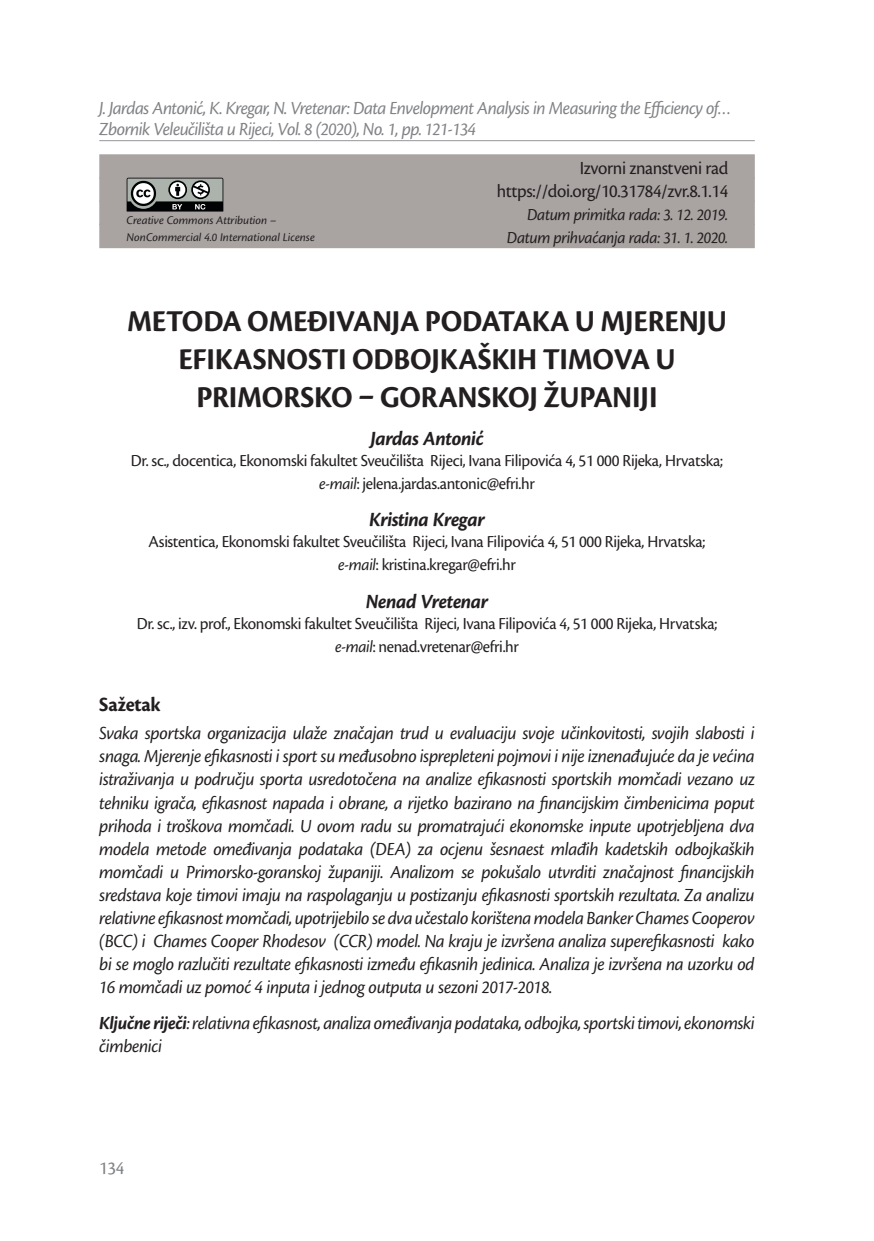
<style>
.page{position:relative;width:874px;height:1241px;background:#fff}
.page>*{position:absolute;margin:0;border:0;box-sizing:border-box;transform-origin:0 0}
.Naslov{font:700 31.5px/37.8px "Cronos Pro";letter-spacing:-.01em;color:#231f20;text-align:center;scale:.96 1}
.t1{font:italic 700 21px "Cronos Pro";letter-spacing:-.025em;color:#231f20;scale:.96 1}
.Sadržaj{font:700 21px "Cronos Pro";letter-spacing:-.01em;color:#231f20;scale:.96 1}
.t2{font:italic 19.25px/23.1px "Cronos Pro";letter-spacing:-.02em;color:#231f20;text-align:justify;scale:.96 1}
.t3{font:italic 19.25px/21px "Cronos Pro";letter-spacing:-.035em;color:#808285;scale:.96 1}
.zaglavlje_iznad_nasl{font:19.25px "Cronos Pro";letter-spacing:-.02em;color:#231f20;scale:.96 1}
.t4{font:19.25px "Cronos Pro";color:#808285;scale:.96 1}
.t5{font:17.5px/23.1px "Cronos Pro";letter-spacing:-.02em;color:#231f20;text-align:center;scale:.96 1}
.zaglavlje_iznad_nasl-2{font:italic 17.5px "Cronos Pro";letter-spacing:-.02em;color:#231f20;scale:.96 1}
.t6{font:italic 12.25px "Cronos Pro";letter-spacing:-.005em;color:#231f20}
.s1{font-style:italic}
.s2{font-weight:700}
</style>
<div class="page">
<hr style="left:99px;top:140px;width:655px;height:1px;background:#949698">
<div style="left:99px;top:154px;width:655px;height:25px;background:#a9a3a2"></div>
<div style="left:99px;top:177px;width:655px;height:25px;background:#a9a3a2"></div>
<div style="left:99px;top:200px;width:655px;height:25px;background:#a9a3a2"></div>
<div style="left:99px;top:224px;width:655px;height:24px;background:#a9a3a2"></div>
<svg style="left:126px;top:178px;width:97px;height:33px"></svg>
<p class="t3" style="left:99px;top:98px;width:659px">J. Jardas Antonić, K. Kregar, N. Vretenar: Data Envelopment Analysis in Measuring the Efficiency of…<br>Zbornik Veleučilišta u Rijeci, Vol. 8 (2020), No. 1, pp. 121-134</p>
<p class="t6" style="left:126px;top:213px;width:151px">Creative Commons Attribution –</p>
<p class="t6" style="left:126px;top:230px;width:190px">NonCommercial 4.0 International License</p>
<p class="zaglavlje_iznad_nasl" style="left:579px;top:157px;width:156px">Izvorni znanstveni rad</p>
<p class="zaglavlje_iznad_nasl" style="left:496px;top:180px;width:242px">https://doi.org/10.31784/zvr.8.1.14</p>
<p class="zaglavlje_iznad_nasl-2" style="left:526px;top:205px;width:211px">Datum primitka rada: 3. 12. 2019.</p>
<p class="zaglavlje_iznad_nasl-2" style="left:506px;top:228px;width:232px">Datum prihvaćanja rada: 31. 1. 2020.</p>
<p class="Naslov" style="left:127px;top:303px;width:626px">METODA OMEĐIVANJA PODATAKA U MJERENJU<br>EFIKASNOSTI ODBOJKAŠKIH TIMOVA U<br>PRIMORSKO – GORANSKOJ ŽUPANIJI</p>
<p class="t1" style="left:370px;top:426px;width:119px">Jardas Antonić</p>
<p class="t5" style="left:131px;top:448px;width:618px">Dr. sc., docentica, Ekonomski fakultet Sveučilišta Rijeci, Ivana Filipovića 4, 51 000 Rijeka, Hrvatska; <span class="s1">e-mail</span>: jelena.jardas.antonic@efri.hr</p>
<p class="t1" style="left:369px;top:507px;width:122px">Kristina Kregar</p>
<p class="t5" style="left:148px;top:530px;width:581px">Asistentica, Ekonomski fakultet Sveučilišta Rijeci, Ivana Filipovića 4, 51 000 Rijeka, Hrvatska; <span class="s1">e-mail</span>: kristina.kregar@efri.hr</p>
<p class="t1" style="left:366px;top:589px;width:129px">Nenad Vretenar</p>
<p class="t5" style="left:137px;top:612px;width:606px">Dr. sc., izv. prof., Ekonomski fakultet Sveučilišta Rijeci, Ivana Filipovića 4, 51 000 Rijeka, Hrvatska; <span class="s1">e-mail</span>: nenad.vretenar@efri.hr</p>
<p class="Sadržaj" style="left:99px;top:692px;width:65px">Sažetak</p>
<p class="t2" style="left:99px;top:721px;width:684px">Svaka sportska organizacija ulaže značajan trud u evaluaciju svoje učinkovitosti, svojih slabosti i snaga. Mjerenje efikasnosti i sport su međusobno isprepleteni pojmovi i nije iznenađujuće da je većina istraživanja u području sporta usredotočena na analize efikasnosti sportskih momčadi vezano uz tehniku igrača, efikasnost napada i obrane, a rijetko bazirano na financijskim čimbenicima poput prihoda i troškova momčadi. U ovom radu su promatrajući ekonomske inpute upotrjebljena dva modela metode omeđivanja podataka (DEA) za ocjenu šesnaest mlađih kadetskih odbojkaških momčadi u Primorsko-goranskoj županiji. Analizom se pokušalo utvrditi značajnost financijskih sredstava koje timovi imaju na raspolaganju u postizanju efikasnosti sportskih rezultata. Za analizu relativne efikasnost momčadi, upotrijebilo se dva učestalo korištena modela Banker Chames Cooperov (BCC) i Chames Cooper Rhodesov (CCR) model. Na kraju je izvršena analiza superefikasnosti kako bi se moglo razlučiti rezultate efikasnosti između efikasnih jedinica. Analiza je izvršena na uzorku od 16 momčadi uz pomoć 4 inputa i jednog outputa u sezoni 2017-2018.</p>
<p class="t2" style="left:99px;top:1011px;width:684px"><span class="s2">Ključne riječi</span>: relativna efikasnost, analiza omeđivanja podataka, odbojka, sportski timovi, ekonomski čimbenici</p>
<p class="t4" style="left:99px;top:1156px;width:27px">134</p>
</div>
